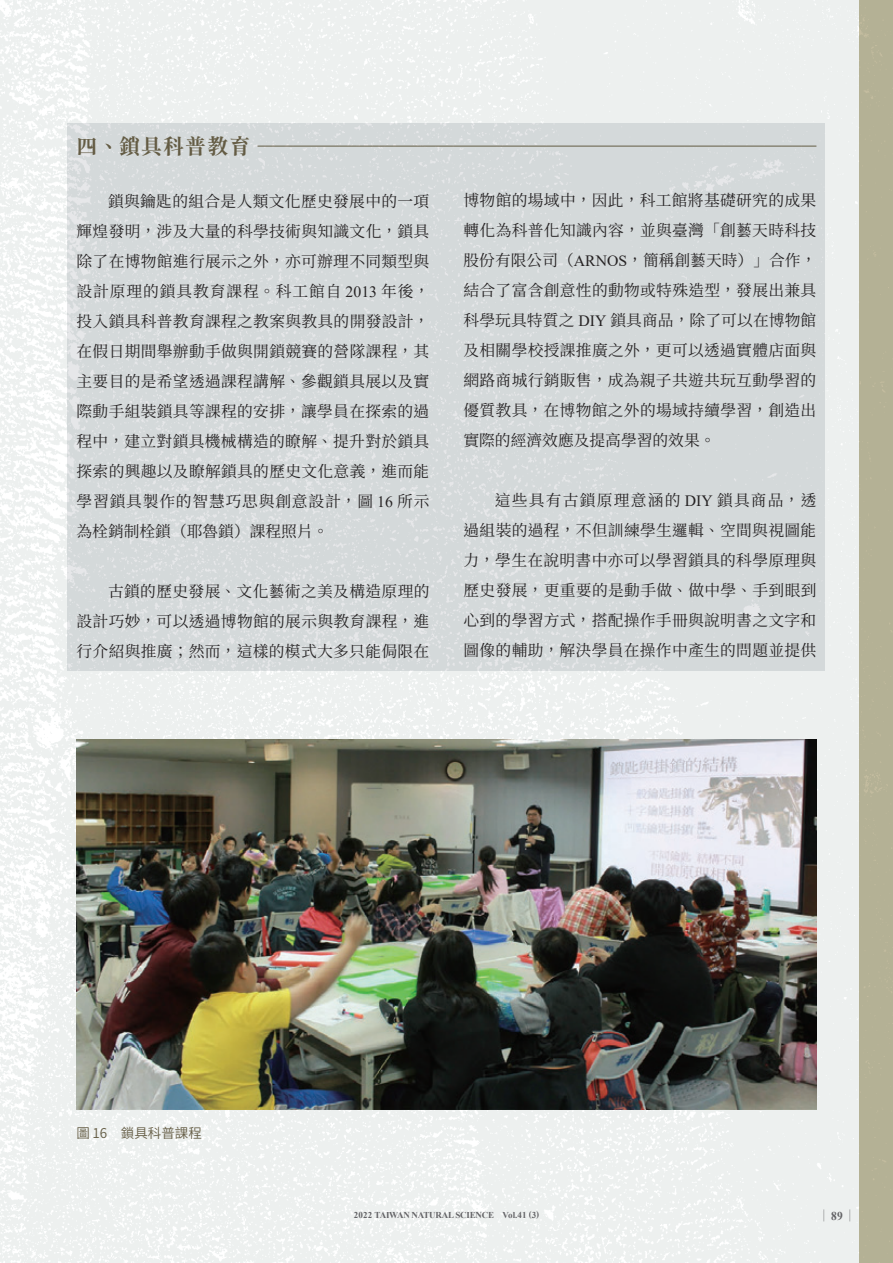
<style>
.page{position:relative;width:893px;height:1263px;background:#fff}
.page>*{position:absolute;margin:0;border:0;box-sizing:border-box;transform-origin:0 0}
.t1{font:700 21px "Gen Ryu Min TW";letter-spacing:.05em;color:#645c44}
.t2{font:15.75px/30px "Source Han Serif TC";letter-spacing:.02em;color:#262324;text-align:justify}
.t3{font:13.5px "Source Han Sans TC";color:#645c44}
.t4{font:12px "Source Han Serif TC";color:#636366;scale:.8 1}
.t5{font:700 9px "Times New Roman";letter-spacing:-.025em;color:#636366}
.s1{font-family:"Times New Roman"}
.s2{font-family:"Times New Roman";font-weight:700}
</style>
<div class="page">
<img style="left:0;top:0;width:893px;height:1263px">
<img style="left:76px;top:740px;width:740px;height:369px">
<hr style="left:257px;top:146px;width:559px;height:1px;background:#645c44">
<h1 class="t1" style="left:77px;top:135px;width:175px">四、鎖具科普教育</h1>
<p class="t2" style="left:77px;top:186px;width:354px;text-indent:32px">鎖與鑰匙的組合是人類文化歷史發展中的一項輝煌發明，涉及大量的科學技術與知識文化，鎖具除了在博物館進行展示之外，亦可辦理不同類型與設計原理的鎖具教育課程。科工館自 <span class="s1">2013</span> 年後，投入鎖具科普教育課程之教案與教具的開發設計，在假日期間舉辦動手做與開鎖競賽的營隊課程，其主要目的是希望透過課程講解、參觀鎖具展以及實際動手組裝鎖具等課程的安排，讓學員在探索的過程中，建立對鎖具機械構造的瞭解、提升對於鎖具探索的興趣以及瞭解鎖具的歷史文化意義，進而能學習鎖具製作的智慧巧思與創意設計，圖 <span class="s1">16</span> 所示為栓銷制栓鎖（耶魯鎖）課程照片。</p>
<p class="t2" style="left:77px;top:576px;width:355px;text-indent:31px">古鎖的歷史發展、文化藝術之美及構造原理的設計巧妙，可以透過博物館的展示與教育課程，進行介紹與推廣；然而，這樣的模式大多只能侷限在</p>
<p class="t2" style="left:463px;top:186px;width:354px">博物館的場域中，因此，科工館將基礎研究的成果轉化為科普化知識內容，並與臺灣「創藝天時科技股份有限公司（<span class="s1">ARNOS</span>，簡稱創藝天時）」合作，結合了富含創意性的動物或特殊造型，發展出兼具科學玩具特質之 <span class="s1">DIY</span> 鎖具商品，除了可以在博物館及相關學校授課推廣之外，更可以透過實體店面與網路商城行銷販售，成為親子共遊共玩互動學習的優質教具，在博物館之外的場域持續學習，創造出實際的經濟效應及提高學習的效果。</p>
<p class="t2" style="left:463px;top:486px;width:355px;text-indent:31px">這些具有古鎖原理意涵的 <span class="s1">DIY</span> 鎖具商品，透過組裝的過程，不但訓練學生邏輯、空間與視圖能力，學生在說明書中亦可以學習鎖具的科學原理與歷史發展，更重要的是動手做、做中學、手到眼到心到的學習方式，搭配操作手冊與說明書之文字和圖像的輔助，解決學員在操作中產生的問題並提供</p>
<p class="t3" style="left:76px;top:1125px;width:127px">圖 16　鎖具科普課程</p>
<p class="t5" style="left:354px;top:1208px;width:187px">2022 TAIWAN NATURAL SCIENCE Vol.41 (3)</p>
<p class="t4" style="left:819px;top:1209px;width:46px">｜<span class="s2">89</span>｜</p>
</div>
